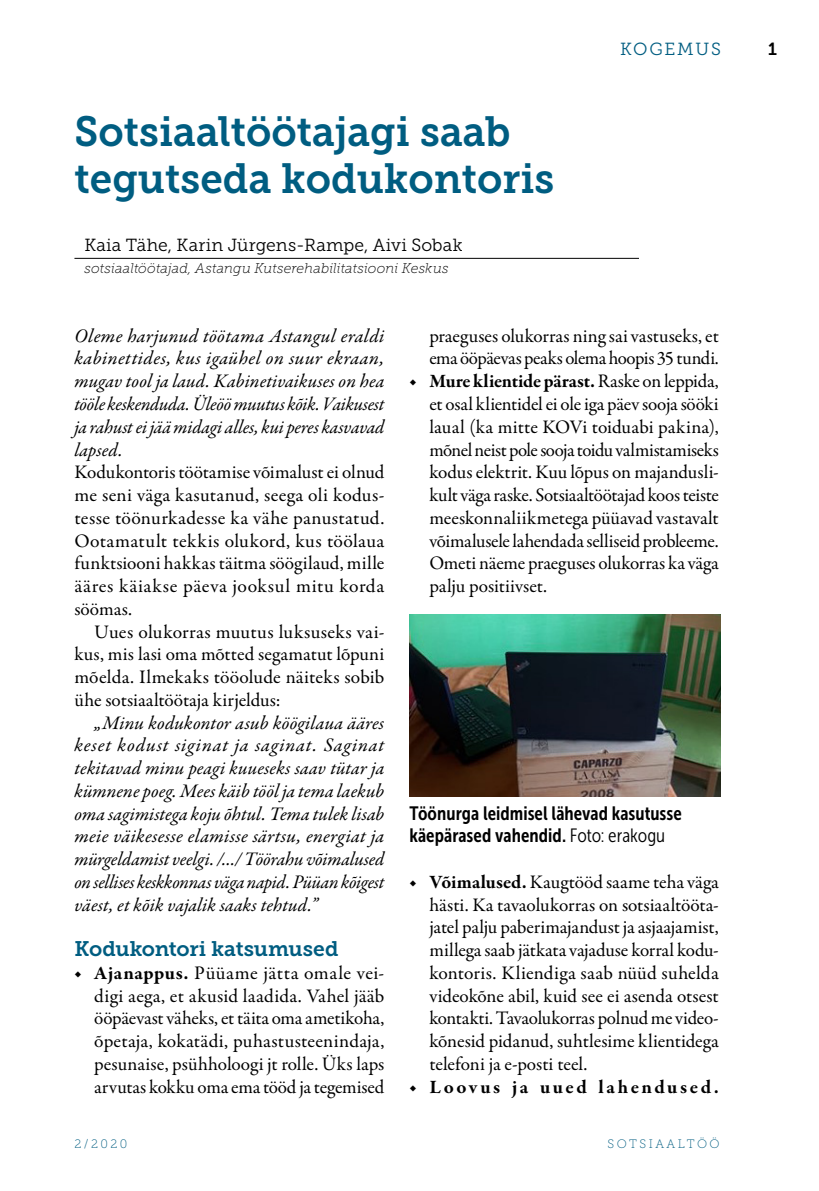
<style>
.page{position:relative;width:819px;height:1191px;background:#fff}
.page>*{position:absolute;margin:0;border:0;box-sizing:border-box;transform-origin:0 0}
.t1{font:42px/47.2px "Museo Slab 700";color:#005d81;scale:.96 1}
.t2{font:21px "Museo Slab 700";letter-spacing:-.005em;color:#005d81}
.t3{font:19.25px/22.8px "Garamond Premr Pro";color:#000;text-align:justify}
.t4{font:italic 19.25px/22.8px "Garamond Premr Pro";letter-spacing:-.01em;color:#000;text-align:justify}
.t5{font:19.25px/22.8px "Museo Sans Cond 700";letter-spacing:.005em;color:#000}
.t6{font:700 19.25px "Garamond Premr Pro";letter-spacing:.125em;color:#000}
.t7{font:17.5px "Museo Slab 300";letter-spacing:.01em;color:#000}
.t8{font:17.5px "Museo Slab 300";letter-spacing:.1em;color:#005d81}
.t9{font:17.5px "Museo Slab 700";color:#000}
.t10{font:italic 14px "Museo Slab 100";letter-spacing:.01em;color:#000}
.t11{font:12.25px "Museo Slab 100";letter-spacing:.2em;color:#005d81}
.s1{font-weight:700}
.s2{font-family:"Museo Sans Cond 300"}
.s3{font-weight:400}
</style>
<div class="page">
<hr style="left:74px;top:258px;width:565px;height:1px;background:#000">
<img style="left:409px;top:615px;width:312px;height:181px">
<h1 class="t1" style="left:74px;top:108px;width:501px">Sotsiaaltöötajagi saab tegutseda kodukontoris</h1>
<p class="t7" style="left:84px;top:235px;width:380px">Kaia Tähe, Karin Jürgens-Rampe, Aivi Sobak</p>
<p class="t10" style="left:84px;top:261px;width:366px">sotsiaaltöötajad, Astangu Kutserehabilitatsiooni Keskus</p>
<p class="t8" style="left:620px;top:39px;width:102px">KOGEMUS</p>
<p class="t9" style="left:768px;top:39px;width:10px">1</p>
<p class="t4" style="left:74px;top:325px;width:311px">Oleme harjunud töötama Astangul eraldi kabinettides, kus igaühel on suur ekraan, mugav tool ja laud. Kabinetivaikuses on hea tööle keskenduda. Üleöö muutus kõik. Vaikusest ja rahust ei jää midagi alles, kui peres kasvavad lapsed.</p>
<p class="t3" style="left:74px;top:461px;width:311px">Kodukontoris töötamise võimalust ei olnud me seni väga kasutanud, seega oli kodus&shy;tesse töönurkadesse ka vähe panustatud.<br>Ootamatult tekkis olukord, kus töölaua funktsiooni hakkas täitma söögilaud, mille ääres käiakse päeva jooksul mitu korda söömas.</p>
<p class="t3" style="left:74px;top:620px;width:311px;text-indent:20px">Uues olukorras muutus luksuseks vai&shy;kus, mis lasi oma mõtted segamatut lõpuni mõelda. Ilmekaks tööolude näiteks sobib ühe sotsiaaltöötaja kirjeldus:</p>
<p class="t4" style="left:74px;top:712px;width:311px;text-indent:20px">„Minu kodukontor asub köögilaua ääres keset kodust siginat ja saginat. Saginat tekitavad minu peagi kuueseks saav tütar ja kümnene poeg. Mees käib tööl ja tema laekub oma sagimistega koju õhtul. Tema tulek lisab meie väikesesse elamisse särtsu, energiat ja mürgeldamist veelgi. /…/ Töörahu võimalused on sellises keskkonnas väga napid. Püüan kõigest väest, et kõik vajalik saaks tehtud.”</p>
<p class="t2" style="left:74px;top:937px;width:265px">Kodukontori katsumused</p>
<p class="t3" style="left:94px;top:962px;width:291px;text-indent:-20px">◆ <span class="s1">Ajanappus.</span> Püüame jätta omale vei&shy;digi aega, et akusid laadida. Vahel jääb ööpäevast väheks, et täita oma ametikoha, õpetaja, kokatädi, puhastusteenindaja, pesunaise, psühholoogi jt rolle. Üks laps arvutas kokku oma ema tööd ja tegemised</p>
<p class="t3" style="left:429px;top:325px;width:291px">praeguses olukorras ning sai vastuseks, et ema ööpäevas peaks olema hoopis 35 tundi.</p>
<p class="t3" style="left:429px;top:370px;width:291px;text-indent:-20px">◆ <span class="s1">Mure klientide pärast.</span> Raske on leppida, et osal klientidel ei ole iga päev sooja sööki laual (ka mitte KOVi toiduabi pakina), mõnel neist pole sooja toidu valmistamiseks kodus elektrit. Kuu lõpus on majandusli&shy;kult väga raske. Sotsiaaltöötajad koos teiste meeskonnaliikmetega püüavad vastavalt võimalusele lahendada selliseid probleeme.<br>Ometi näeme praeguses olukorras ka väga palju positiivset.</p>
<p class="t5" style="left:409px;top:801px;width:274px">Töönurga leidmisel lähevad kasutusse käepärased vahendid. <span class="s2">Foto: erakogu</span></p>
<p class="t3" style="left:429px;top:871px;width:291px;text-indent:-20px">◆ <span class="s1">Võimalused.</span> Kaugtööd saame teha väga hästi. Ka tavaolukorras on sotsiaaltööta&shy;jatel palju paberimajandust ja asjaajamist, millega saab jätkata vajaduse korral kodu&shy;kontoris. Kliendiga saab nüüd suhelda videokõne abil, kuid see ei asenda otsest kontakti. Tavaolukorras polnud me video&shy;kõnesid pidanud, suhtlesime klientidega telefoni ja e-posti teel.</p>
<p class="t6" style="left:409px;top:1074px;width:311px"><span class="s3">◆</span> Loovus ja uued lahendused.</p>
<p class="t11" style="left:74px;top:1137px;width:55px">2/2020</p>
<p class="t11" style="left:607px;top:1137px;width:114px">SOTSIAALTÖÖ</p>
</div>
